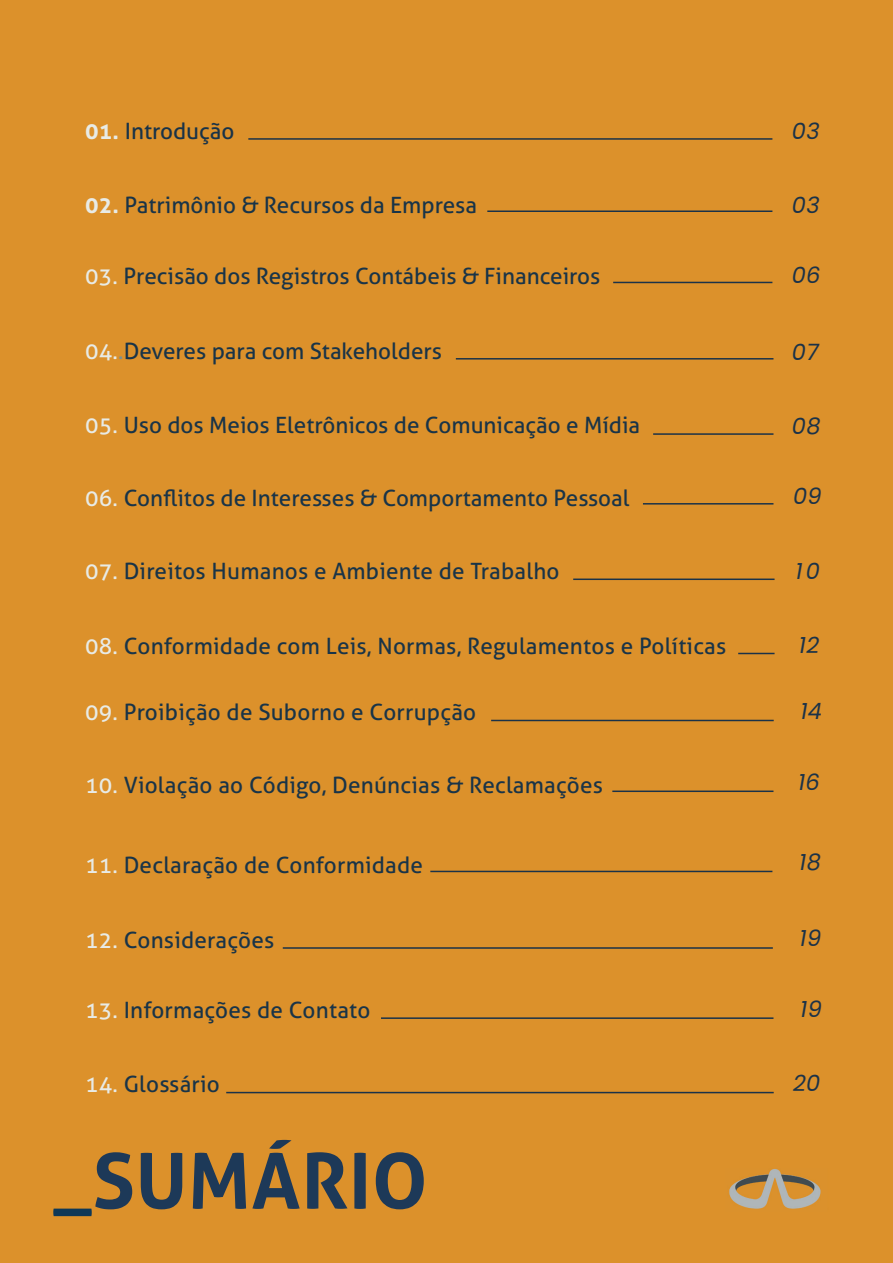
<style>
.page{position:relative;width:893px;height:1263px;background:#dc912b}
.page>*{position:absolute;margin:0;border:0;box-sizing:border-box;transform-origin:0 0}
.t1{font:700 76.8px "Aller";letter-spacing:.01em;color:#1d3958}
.t2{font:22.5px "Aller";color:#193448}
.t3{font:italic 22.5px "Poppins";letter-spacing:.01em;color:#1b3248}
.t4{font:22.5px "Aller";color:#193348}
.s1{font-weight:700;color:#e8ebe6}
.s2{color:#e8ebe6}
.s3{color:#7c9091}
.s4{color:#0f3857}
</style>
<div class="page">
<hr style="left:248px;top:138px;width:524px;height:2px;background:#1b3248">
<hr style="left:487px;top:210px;width:285px;height:2px;background:#1b3248">
<hr style="left:613px;top:282px;width:159px;height:1px;background:#1b3248">
<hr style="left:456px;top:358px;width:317px;height:2px;background:#1b3248">
<hr style="left:653px;top:433px;width:120px;height:2px;background:#1b3248">
<hr style="left:643px;top:503px;width:130px;height:1px;background:#1b3248">
<hr style="left:573px;top:578px;width:201px;height:2px;background:#1b3248">
<hr style="left:738px;top:653px;width:36px;height:1px;background:#1b3248">
<hr style="left:612px;top:790px;width:161px;height:2px;background:#1b3248">
<img style="left:729px;top:1169px;width:92px;height:40px">
<hr style="left:430px;top:871px;width:342px;height:1px;background:#1b3248">
<hr style="left:283px;top:947px;width:490px;height:2px;background:#1b3248">
<hr style="left:381px;top:1017px;width:392px;height:2px;background:#1b3248">
<hr style="left:491px;top:720px;width:283px;height:1px;background:#1b3248">
<hr style="left:226px;top:1092px;width:548px;height:1px;background:#1b3248">
<p class="t4" style="left:85px;top:117px;width:151px"><span class="s1">01.</span> Introdução</p>
<p class="t3" style="left:792px;top:118px;width:29px">03</p>
<p class="t2" style="left:85px;top:191px;width:394px"><span class="s1">02.</span> Patrimônio &amp; Recursos da Empresa</p>
<p class="t3" style="left:792px;top:192px;width:29px">03</p>
<p class="t2" style="left:85px;top:263px;width:517px"><span class="s2">03.</span> Precisão dos Registros Contábeis &amp; Financeiros</p>
<p class="t3" style="left:792px;top:262px;width:30px">06</p>
<p class="t2" style="left:85px;top:337px;width:358px"><span class="s2">04.</span><span class="s3">.</span>Deveres para com Stakeholders</p>
<p class="t3" style="left:792px;top:339px;width:28px">07</p>
<p class="t2" style="left:85px;top:412px;width:557px"><span class="s2">05.</span> Uso dos Meios Eletrônicos de Comunicação e Mídia</p>
<p class="t3" style="left:792px;top:413px;width:30px">08</p>
<p class="t2" style="left:85px;top:484px;width:546px"><span class="s2">06.</span> Conflitos de Interesses &amp; Comportamento Pessoal</p>
<p class="t3" style="left:793px;top:483px;width:30px">09</p>
<p class="t2" style="left:85px;top:558px;width:476px"><span class="s2">07.</span> Direitos Humanos e Ambiente de Trabalho</p>
<p class="t3" style="left:796px;top:558px;width:26px">10</p>
<p class="t2" style="left:85px;top:632px;width:643px"><span class="s2">08.</span> Conformidade com Leis, Normas, Regulamentos e Políticas</p>
<p class="t3" style="left:799px;top:632px;width:22px">12</p>
<p class="t2" style="left:85px;top:699px;width:393px"><span class="s2">09.</span> Proibição de Suborno e Corrupção</p>
<p class="t3" style="left:800px;top:698px;width:23px">14</p>
<p class="t2" style="left:85px;top:771px;width:519px"><span class="s2">10.</span> Violação ao Código, Denúncias &amp; Reclamações</p>
<p class="t3" style="left:798px;top:769px;width:23px">16</p>
<p class="t2" style="left:85px;top:851px;width:340px"><span class="s2">11.</span> Declaração de Conformidade</p>
<p class="t3" style="left:799px;top:849px;width:23px">18</p>
<p class="t2" style="left:85px;top:927px;width:191px"><span class="s2">12.</span> Considerações</p>
<p class="t3" style="left:800px;top:925px;width:23px">19</p>
<p class="t2" style="left:85px;top:996px;width:287px"><span class="s2">13.</span> Informações de Contato</p>
<p class="t3" style="left:800px;top:996px;width:23px">19</p>
<p class="t2" style="left:85px;top:1071px;width:136px"><span class="s2">14.</span> Glossário</p>
<p class="t3" style="left:793px;top:1070px;width:29px">20</p>
<h1 class="t1" style="left:53px;top:1134px;width:376px"><span class="s4">_</span>SUMÁRIO</h1>
</div>
